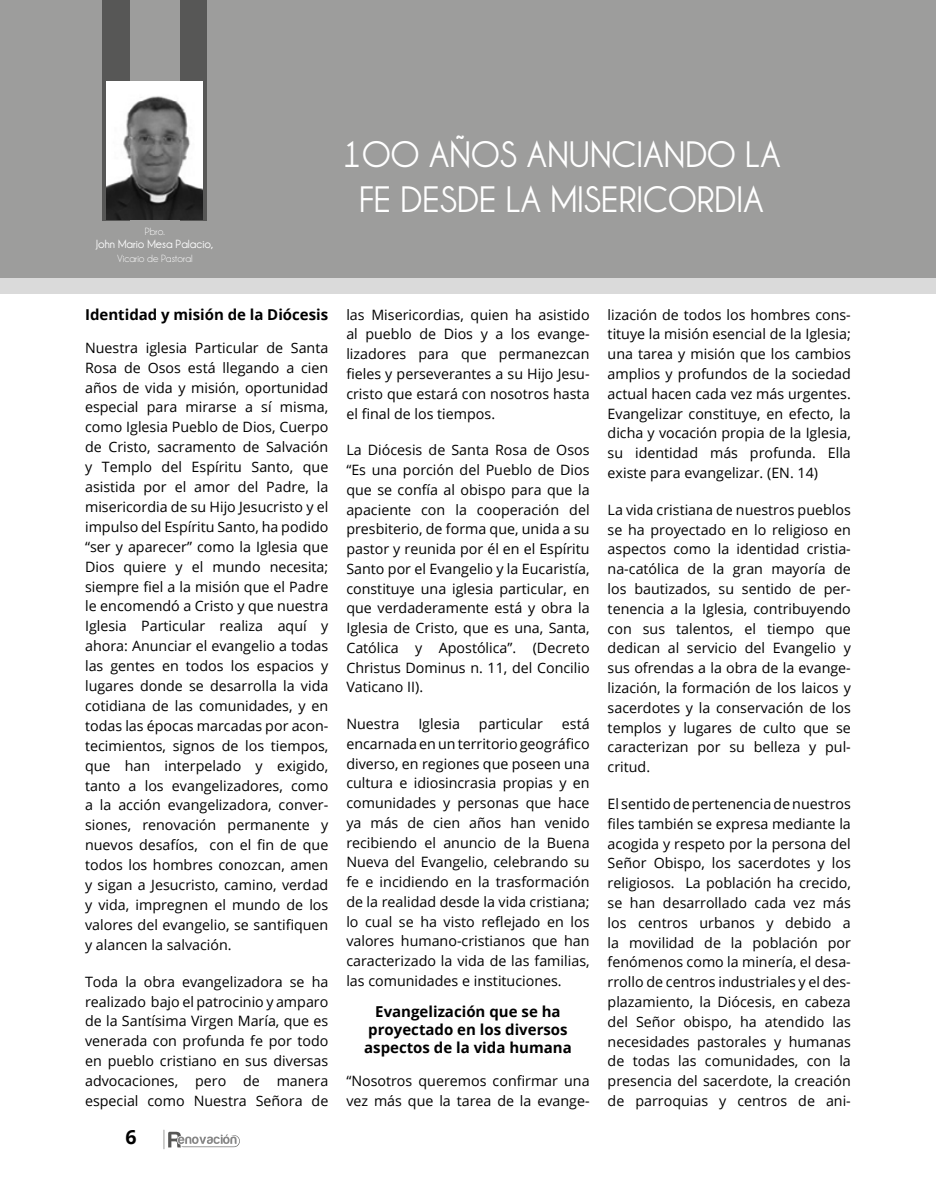
<style>
.page{position:relative;width:936px;height:1191px;background:#fff}
.page>*{position:absolute;margin:0;border:0;box-sizing:border-box;transform-origin:0 0}
.t1{font:700 37.5px/45px "Champagne&Limousines";color:#fff;text-align:center}
.t2{font:700 19.5px "Open Sans";color:#000}
.t3{font:700 15px/18.3px "Open Sans";color:#000;text-align:center}
.t4{font:14.25px/19.8px "Open Sans";color:#000;text-align:justify}
.t5{font:700 12px "Champagne&Limousines";color:#fff}
.t6{font:10.5px "Champagne&Limousines";color:#fff}
</style>
<div class="page">
<svg style="left:163px;top:1130px;width:77px;height:18px"></svg>
<div style="left:0;top:0;width:935px;height:293px;background:#dadada"></div>
<div style="left:0;top:0;width:935px;height:277px;background:#9d9d9c"></div>
<div style="left:103px;top:0;width:104px;height:221px;background:#575756"></div>
<div style="left:130px;top:0;width:49px;height:222px;background:#9d9d9c"></div>
<img style="left:107px;top:82px;width:96px;height:137px">
<p class="t6" style="left:145px;top:225px;width:21px">Pbro.</p>
<p class="t5" style="left:96px;top:237px;width:119px">John Mario Mesa Palacio,</p>
<p class="t6" style="left:117px;top:252px;width:77px">Vicario de Pastoral</p>
<h1 class="t1" style="left:342px;top:132px;width:440px">1OO AÑOS ANUNCIANDO LA<br>FE DESDE LA MISERICORDIA</h1>
<p class="t3" style="left:85px;top:305px;width:245px">Identidad y misión de la Diócesis</p>
<p class="t4" style="left:85px;top:337px;width:245px">Nuestra iglesia Particular de Santa Rosa de Osos está llegando a cien años de vida y misión, oportunidad especial para mirarse a sí misma, como Iglesia Pueblo de Dios, Cuerpo de Cristo, sacramento de Salvación y Templo del Espíritu Santo, que asistida por el amor del Padre, la misericordia de su Hijo Jesucristo y el impulso del Espíritu Santo, ha podido “ser y aparecer” como la Iglesia que Dios quiere y el mundo necesita; siempre fiel a la misión que el Padre le encomendó a Cristo y que nuestra Iglesia Particular realiza aquí y ahora: Anunciar el evangelio a todas las gentes en todos los espacios y lugares donde se desarrolla la vida cotidiana de las comunidades, y en todas las épocas marcadas por acon&shy;tecimientos, signos de los tiempos, que han interpelado y exigido, tanto a los evangelizadores, como a la acción evangelizadora, conver&shy;siones, renovación permanente y nuevos desafíos, con el fin de que todos los hombres conozcan, amen y sigan a Jesucristo, camino, verdad y vida, impregnen el mundo de los valores del evangelio, se santifiquen y alancen la salvación.</p>
<p class="t4" style="left:85px;top:971px;width:245px">Toda la obra evangelizadora se ha realizado bajo el patrocinio y amparo de la Santísima Virgen María, que es venerada con profunda fe por todo en pueblo cristiano en sus diversas advocaciones, pero de manera especial como Nuestra Señora de</p>
<h2 class="t2" style="left:125px;top:1123px;width:13px">6</h2>
<p class="t4" style="left:346px;top:304px;width:245px">las Misericordias, quien ha asistido al pueblo de Dios y a los evange&shy;lizadores para que permanezcan fieles y perseverantes a su Hijo Jesu&shy;cristo que estará con nosotros hasta el final de los tiempos.</p>
<p class="t4" style="left:346px;top:440px;width:245px">La Diócesis de Santa Rosa de Osos “Es una porción del Pueblo de Dios que se confía al obispo para que la apaciente con la cooperación del presbiterio, de forma que, unida a su pastor y reunida por él en el Espíritu Santo por el Evangelio y la Eucaristía, constituye una iglesia particular, en que verdaderamente está y obra la Iglesia de Cristo, que es una, Santa, Católica y Apostólica”. (Decreto Christus Dominus n. 11, del Concilio Vaticano II).</p>
<p class="t4" style="left:346px;top:713px;width:55px">Nuestra</p>
<p class="t4" style="left:418px;top:713px;width:43px">Iglesia</p>
<p class="t4" style="left:479px;top:713px;width:65px">particular</p>
<p class="t4" style="left:346px;top:713px;width:245px;text-indent:215px">está encarnada en un territorio geográfico diverso, en regiones que poseen una cultura e idiosincrasia propias y en comunidades y personas que hace ya más de cien años han venido recibiendo el anuncio de la Buena Nueva del Evangelio, celebrando su fe e incidiendo en la trasformación de la realidad desde la vida cristiana; lo cual se ha visto reflejado en los valores humano-cristianos que han caracterizado la vida de las familias, las comunidades e instituciones.</p>
<p class="t3" style="left:364px;top:1002px;width:209px">Evangelización que se ha proyectado en los diversos aspectos de la vida humana</p>
<p class="t4" style="left:346px;top:1070px;width:245px">“Nosotros queremos confirmar una vez más que la tarea de la evange-</p>
<p class="t4" style="left:607px;top:304px;width:245px">lización de todos los hombres cons&shy;tituye la misión esencial de la Iglesia; una tarea y misión que los cambios amplios y profundos de la sociedad actual hacen cada vez más urgentes.<br>Evangelizar constituye, en efecto, la dicha y vocación propia de la Iglesia, su identidad más profunda. Ella existe para evangelizar. (EN. 14)</p>
<p class="t4" style="left:607px;top:499px;width:245px">La vida cristiana de nuestros pueblos se ha proyectado en lo religioso en aspectos como la identidad cristia&shy;na-católica de la gran mayoría de los bautizados, su sentido de per&shy;tenencia a la Iglesia, contribuyendo con sus talentos, el tiempo que dedican al servicio del Evangelio y sus ofrendas a la obra de la evange&shy;lización, la formación de los laicos y sacerdotes y la conservación de los templos y lugares de culto que se caracterizan por su belleza y pul&shy;critud.</p>
<p class="t4" style="left:607px;top:793px;width:245px">El sentido de pertenencia de nuestros files también se expresa mediante la acogida y respeto por la persona del Señor Obispo, los sacerdotes y los religiosos. La población ha crecido, se han desarrollado cada vez más los centros urbanos y debido a la movilidad de la población por fenómenos como la minería, el desa&shy;rrollo de centros industriales y el des&shy;plazamiento, la Diócesis, en cabeza del Señor obispo, ha atendido las necesidades pastorales y humanas de todas las comunidades, con la presencia del sacerdote, la creación de parroquias y centros de ani-</p>
</div>
